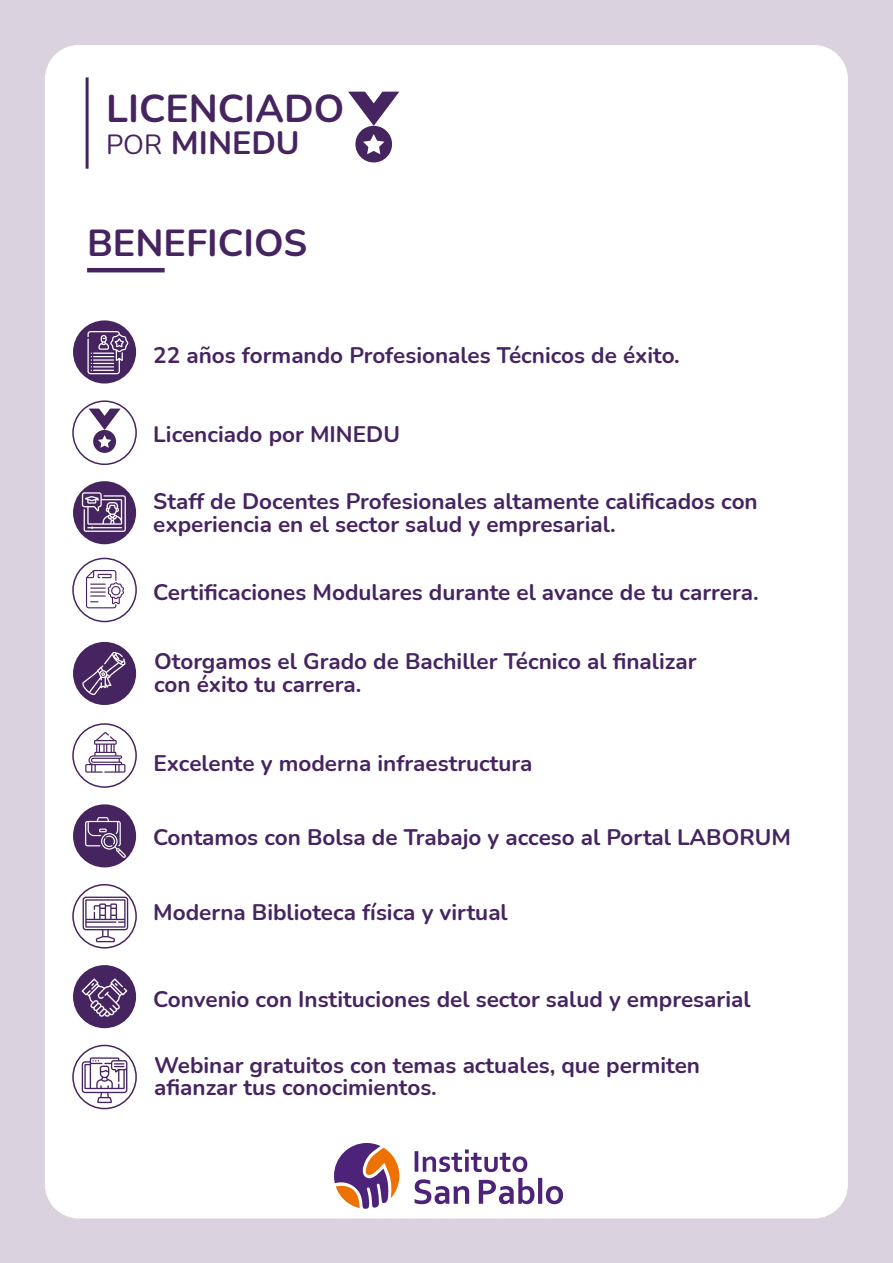
<style>
.page{position:relative;width:893px;height:1263px;background:#dad3df}
.page>*{position:absolute;margin:0;border:0;box-sizing:border-box;transform-origin:0 0}
.t1{font:700 38.85px "Nunito";color:#462460}
.t2{font:700 37.65px "Nunito";color:#462460}
.t3{font:700 32.25px "Nunito";color:#462460}
.t4{font:700 22.5px/22.5px "Nunito";color:#462460}
.s1{font-weight:400;font-size:27.15px}
</style>
<div class="page">
<div style="left:45px;top:45px;width:803px;height:1173px;background:#fff;border-radius:34px"></div>
<svg style="left:348px;top:92px;width:51px;height:70px"></svg>
<hr style="left:86px;top:77px;width:3px;height:92px;background:#462460">
<svg style="left:334px;top:1143px;width:65px;height:66px"></svg>
<svg style="left:415px;top:1149px;width:112px;height:23px"></svg>
<svg style="left:415px;top:1179px;width:54px;height:25px"></svg>
<svg style="left:479px;top:1178px;width:84px;height:26px"></svg>
<hr style="left:87px;top:268px;width:78px;height:4px;background:#462460">
<div style="left:73px;top:320px;width:63px;height:63px;background:#462460;border-radius:50%"></div>
<div style="left:73px;top:481px;width:63px;height:63px;background:#462460;border-radius:50%"></div>
<div style="left:72px;top:558px;width:65px;height:64px;border:2px solid #462460;border-radius:50%"></div>
<div style="left:73px;top:642px;width:63px;height:63px;background:#462460;border-radius:50%"></div>
<div style="left:72px;top:723px;width:65px;height:65px;border:2px solid #462460;border-radius:50%"></div>
<div style="left:73px;top:804px;width:63px;height:63px;background:#462460;border-radius:50%"></div>
<div style="left:73px;top:965px;width:63px;height:63px;background:#462460;border-radius:50%"></div>
<div style="left:72px;top:884px;width:65px;height:64px;border:2px solid #462460;border-radius:50%"></div>
<div style="left:72px;top:1045px;width:65px;height:64px;border:2px solid #462460;border-radius:50%"></div>
<svg style="left:87px;top:331px;width:41px;height:43px"></svg>
<svg style="left:86px;top:570px;width:38px;height:38px"></svg>
<svg style="left:82px;top:652px;width:44px;height:43px"></svg>
<svg style="left:82px;top:492px;width:44px;height:40px"></svg>
<svg style="left:85px;top:732px;width:40px;height:41px"></svg>
<svg style="left:83px;top:897px;width:45px;height:45px"></svg>
<svg style="left:82px;top:1057px;width:45px;height:46px"></svg>
<svg style="left:82px;top:978px;width:45px;height:39px"></svg>
<svg style="left:85px;top:817px;width:41px;height:41px"></svg>
<div style="left:72px;top:400px;width:65px;height:65px;border:2px solid #462460;border-radius:50%"></div>
<svg style="left:89px;top:409px;width:32px;height:44px"></svg>
<h1 class="t1" style="left:106px;top:81px;width:240px">LICENCIADO</h1>
<h3 class="t3" style="left:106px;top:120px;width:195px"><span class="s1">POR</span> MINEDU</h3>
<h2 class="t2" style="left:87px;top:216px;width:222px">BENEFICIOS</h2>
<p class="t4" style="left:153px;top:343px;width:528px">22 años formando Profesionales Técnicos de éxito.</p>
<p class="t4" style="left:153px;top:422px;width:248px">Licenciado por MINEDU</p>
<p class="t4" style="left:153px;top:489px;width:606px">Staff de Docentes Profesionales altamente calificados con experiencia en el sector salud y empresarial.</p>
<p class="t4" style="left:153px;top:580px;width:607px">Certificaciones Modulares durante el avance de tu carrera.</p>
<p class="t4" style="left:154px;top:649px;width:544px">Otorgamos el Grado de Bachiller Técnico al finalizar con éxito tu carrera.</p>
<p class="t4" style="left:154px;top:751px;width:380px">Excelente y moderna infraestructura</p>
<p class="t4" style="left:153px;top:825px;width:639px">Contamos con Bolsa de Trabajo y acceso al Portal LABORUM</p>
<p class="t4" style="left:153px;top:900px;width:356px">Moderna Biblioteca física y virtual</p>
<p class="t4" style="left:153px;top:987px;width:599px">Convenio con Instituciones del sector salud y empresarial</p>
<p class="t4" style="left:154px;top:1053px;width:547px">Webinar gratuitos con temas actuales, que permiten afianzar tus conocimientos.</p>
</div>
